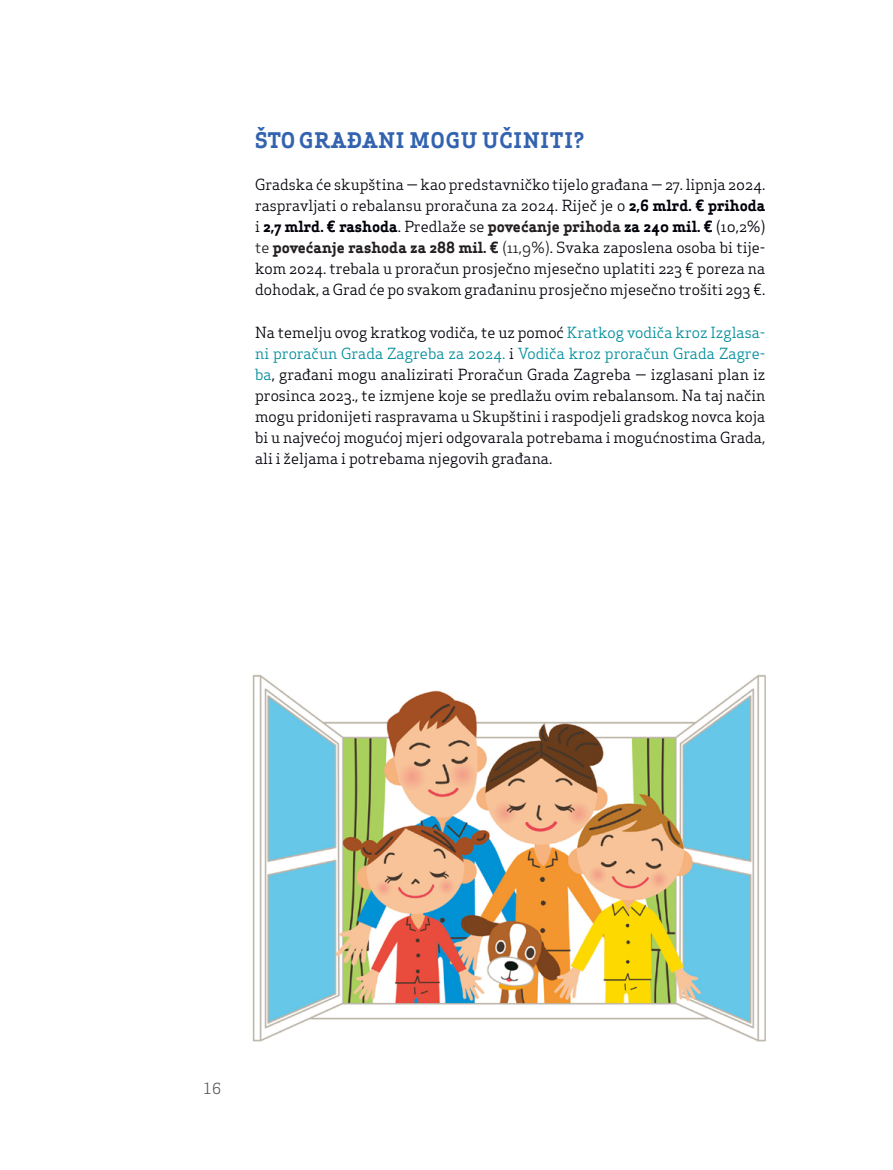
<style>
.page{position:relative;width:893px;height:1170px;background:#fff}
.page>*{position:absolute;margin:0;border:0;box-sizing:border-box;transform-origin:0 0}
.t1{font:700 21px "Apex Serif";letter-spacing:.05em;color:#3363af}
.t2{font:15px/21px "Apex Serif";color:#00000a;text-align:justify}
.t3{font:15px "Apex Serif";color:#58595b}
.s1{font-weight:700}
.s2{font-weight:700;color:#231f20}
.s3{color:#231f20}
.s4{color:#008d9b}
</style>
<div class="page">
<img style="left:252px;top:674px;width:513px;height:368px">
<h1 class="t1" style="left:255px;top:127px;width:331px">ŠTO GRAĐANI MOGU UČINITI?</h1>
<p class="t2" style="left:255px;top:174px;width:512px">Gradska će skupština — kao predstavničko tijelo građana — 27. lipnja 2024. raspravljati o rebalansu proračuna za 2024. Riječ je o <span class="s1">2,6 mlrd. € prihoda </span>i <span class="s1">2,7 mlrd. € rashoda</span>. Predlaže se <span class="s2">povećanje prihoda</span> <span class="s1">za 240 mil. €</span> (10,2%) <span class="s3">te</span> <span class="s2">povećanje rashoda za 288 mil. €</span> <span class="s3">(11,9%)</span>. Svaka zaposlena osoba bi tije&shy;kom 2024. trebala u proračun prosječno mjesečno uplatiti 223 € poreza na dohodak, a Grad će po svakom građaninu prosječno mjesečno trošiti 293 €.</p>
<p class="t2" style="left:255px;top:321px;width:512px">Na temelju ovog kratkog vodiča, te uz pomoć <span class="s4">Kratkog vodiča kroz Izglasa&shy;ni proračun Grada Zagreba za 2024.</span> i <span class="s4">Vodiča kroz proračun Grada Zagre&shy;ba</span>, građani mogu analizirati Proračun Grada Zagreba — izglasani plan iz prosinca 2023., te izmjene koje se predlažu ovim rebalansom. Na taj način mogu pridonijeti raspravama u Skupštini i raspodjeli gradskog novca koja bi u najvećoj mogućoj mjeri odgovarala potrebama i mogućnostima Grada, ali i željama i potrebama njegovih građana.</p>
<p class="t3" style="left:203px;top:1078px;width:19px">16</p>
</div>
